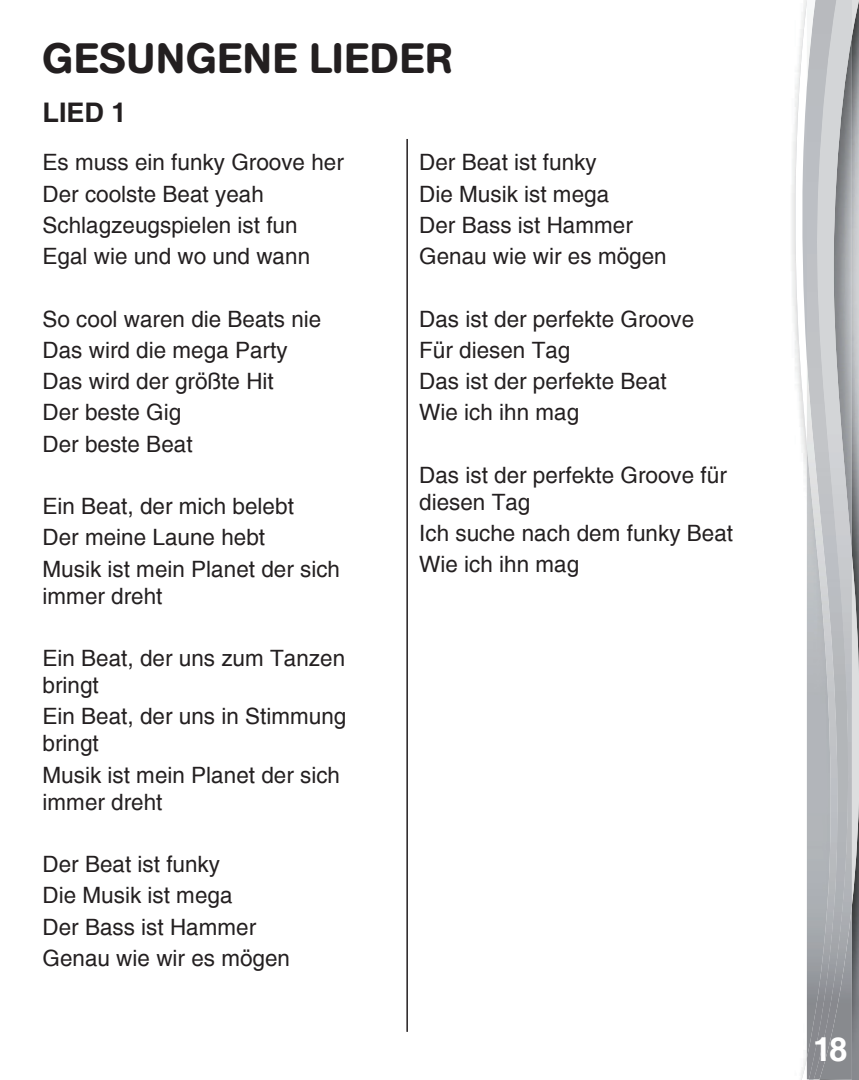
<style>
.page{position:relative;width:859px;height:1080px;background:#fff}
.page>*{position:absolute;margin:0;border:0;box-sizing:border-box;transform-origin:0 0}
.t1{font:500 42px "AG Book Rounded";letter-spacing:.02em;color:#231f20}
.t2{font:700 33px "Helvetica";color:#fff}
.t3{font:700 27px "Helvetica";color:#231f20}
.t4{font:22.5px/31.2px "Helvetica";color:#231f20}
</style>
<div class="page">
<svg style="left:795px;top:0;width:12px;height:1080px"></svg>
<svg style="left:807px;top:0;width:52px;height:1080px;background:#a1a3a6"></svg>
<img style="left:850px;top:0;width:2px;height:1079px">
<img style="left:840px;top:0;width:10px;height:1079px">
<img style="left:807px;top:0;width:33px;height:1079px">
<hr style="left:406px;top:139px;width:2px;height:893px;background:#231f20">
<h1 class="t1" style="left:43px;top:33px;width:411px">GESUNGENE LIEDER</h1>
<p class="t3" style="left:43px;top:96px;width:86px">LIED 1</p>
<p class="t4" style="left:43px;top:147px;width:303px">Es muss ein funky Groove her<br>Der coolste Beat yeah<br>Schlagzeugspielen ist fun<br>Egal wie und wo und wann</p>
<p class="t4" style="left:43px;top:303px;width:280px">So cool waren die Beats nie<br>Das wird die mega Party<br>Das wird der größte Hit<br>Der beste Gig<br>Der beste Beat</p>
<p class="t4" style="left:419px;top:147px;width:249px">Der Beat ist funky<br>Die Musik ist mega<br>Der Bass ist Hammer<br>Genau wie wir es mögen</p>
<p class="t4" style="left:419px;top:303px;width:277px">Das ist der perfekte Groove<br>Für diesen Tag<br>Das ist der perfekte Beat<br>Wie ich ihn mag</p>
<p class="t4" style="left:419px;top:462px;width:309px;line-height:27px">Das ist der perfekte Groove für diesen Tag</p>
<p class="t4" style="left:419px;top:518px;width:315px">Ich suche nach dem funky Beat<br>Wie ich ihn mag</p>
<p class="t4" style="left:43px;top:491px;width:299px">Ein Beat, der mich belebt<br>Der meine Laune hebt<br>Musik ist mein Planet der sich</p>
<p class="t4" style="left:43px;top:580px;width:122px">immer dreht</p>
<p class="t4" style="left:43px;top:645px;width:304px;line-height:27px">Ein Beat, der uns zum Tanzen bringt</p>
<p class="t4" style="left:43px;top:703px;width:305px;line-height:27px">Ein Beat, der uns in Stimmung bringt</p>
<p class="t4" style="left:43px;top:761px;width:299px;line-height:27px">Musik ist mein Planet der sich immer dreht</p>
<p class="t4" style="left:43px;top:849px;width:249px">Der Beat ist funky<br>Die Musik ist mega<br>Der Bass ist Hammer<br>Genau wie wir es mögen</p>
<h2 class="t2" style="left:813px;top:1029px;width:36px">18</h2>
</div>
